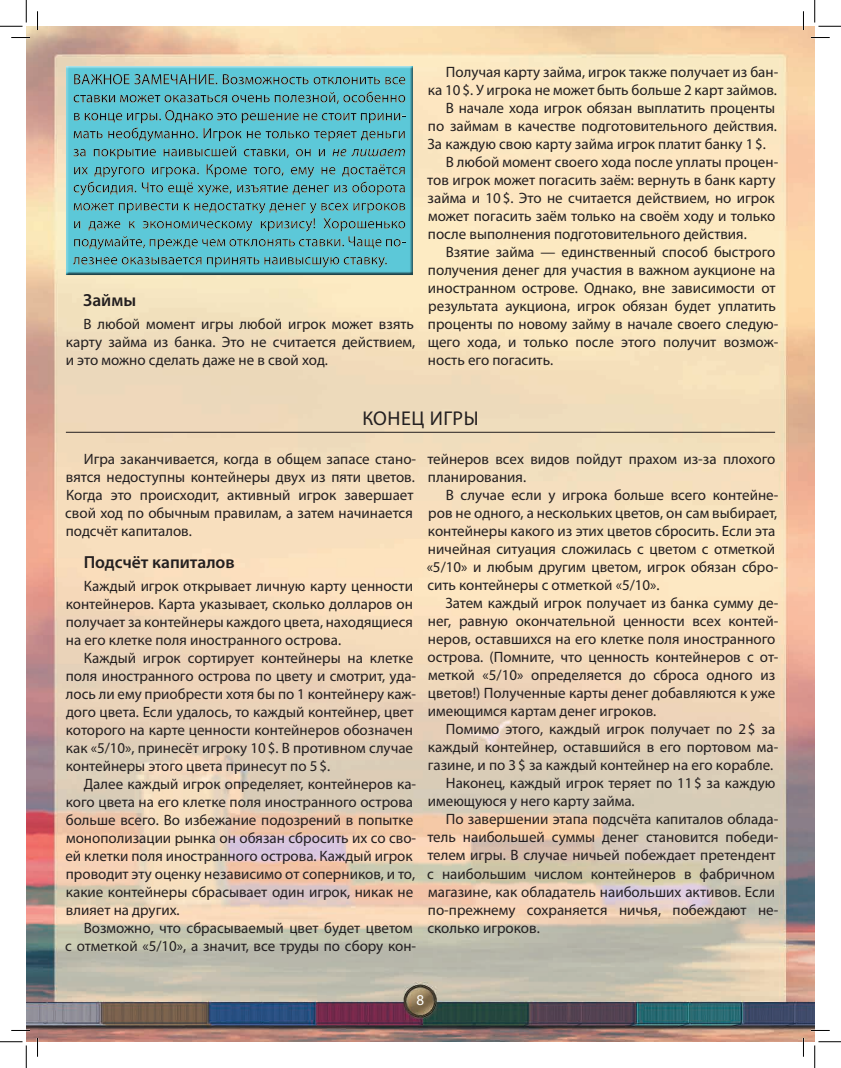
<style>
.page{position:relative;width:841px;height:1068px;background:#fff}
.page>*{position:absolute;margin:0;border:0;box-sizing:border-box;transform-origin:0 0}
.t1{font:20px "Myriad Pro";letter-spacing:.025em;color:#231f20}
.t2{font:600 17.5px "Myriad Pro";color:#231f20}
.t3{font:15px/18px "Myriad Pro";color:#231f20}
.t4{font:15px "Myriad Pro";color:#fff}
</style>
<div class="page">
<img style="left:26px;top:26px;width:788px;height:1015px">
<hr style="left:66px;top:432px;width:709px;height:1px;background:#231f20">
<div style="left:64px;top:64px;width:352px;height:212px;background:#231f20;opacity:.75"></div>
<svg style="left:11px;top:37px;width:19px;height:1px"></svg>
<svg style="left:810px;top:37px;width:19px;height:1px"></svg>
<svg style="left:37px;top:11px;width:1px;height:19px"></svg>
<svg style="left:37px;top:1037px;width:1px;height:19px"></svg>
<svg style="left:802px;top:11px;width:2px;height:19px"></svg>
<svg style="left:802px;top:1037px;width:2px;height:19px"></svg>
<svg style="left:0;top:0;width:27px;height:27px"></svg>
<svg style="left:0;top:1041px;width:27px;height:26px"></svg>
<svg style="left:814px;top:0;width:26px;height:27px"></svg>
<svg style="left:814px;top:1041px;width:26px;height:26px"></svg>
<p class="t2" style="left:83px;top:289px;width:54px">Займы</p>
<p class="t3" style="left:66px;top:314px;width:351px;text-align:justify;text-indent:18px">В любой момент игры любой игрок может взять карту займа из банка. Это не считается действием, и это можно сделать даже не в свой ход.</p>
<p class="t3" style="left:446px;top:63px;width:334px">Получая карту займа, игрок также получает из бан-</p>
<p class="t3" style="left:428px;top:81px;width:350px">ка 10$. У игрока не может быть больше 2 карт займов.</p>
<p class="t3" style="left:445px;top:99px;width:331px">В начале хода игрок обязан выплатить проценты</p>
<p class="t3" style="left:428px;top:117px;width:350px">по займам в качестве подготовительного действия.</p>
<p class="t3" style="left:427px;top:135px;width:340px">За каждую свою карту займа игрок платит банку 1$.</p>
<p class="t3" style="left:445px;top:153px;width:334px">В любой момент своего хода после уплаты процен-</p>
<p class="t3" style="left:427px;top:171px;width:349px">тов игрок может погасить заём: вернуть в банк карту</p>
<p class="t3" style="left:427px;top:189px;width:348px">займа и 10$. Это не считается действием, но игрок</p>
<p class="t3" style="left:428px;top:207px;width:349px">может погасить заём только на своём ходу и только</p>
<p class="t3" style="left:428px;top:225px;width:320px">после выполнения подготовительного действия.</p>
<p class="t3" style="left:445px;top:243px;width:331px">Взятие займа — единственный способ быстрого</p>
<p class="t3" style="left:428px;top:261px;width:349px">получения денег для участия в важном аукционе на</p>
<p class="t3" style="left:428px;top:279px;width:349px">иностранном острове. Однако, вне зависимости от</p>
<p class="t3" style="left:428px;top:297px;width:349px">результата аукциона, игрок обязан будет уплатить</p>
<p class="t3" style="left:428px;top:315px;width:351px">проценты по новому займу в начале своего следую-</p>
<p class="t3" style="left:428px;top:333px;width:352px">щего хода, и только после этого получит возмож-</p>
<p class="t3" style="left:428px;top:351px;width:127px">ность его погасить.</p>
<h1 class="t1" style="left:362px;top:405px;width:118px">КОНЕЦ ИГРЫ</h1>
<p class="t3" style="left:65px;top:450px;width:352px;text-indent:19px">Игра заканчивается, когда в общем запасе стано&shy;вятся недоступны контейнеры двух из пяти цветов.<br>Когда это происходит, активный игрок завершает свой ход по обычным правилам, а затем начинается подсчёт капиталов.</p>
<p class="t2" style="left:84px;top:550px;width:152px">Подсчёт капиталов</p>
<p class="t3" style="left:66px;top:576px;width:348px;text-align:justify;text-indent:18px">Каждый игрок открывает личную карту ценности контейнеров. Карта указывает, сколько долларов он получает за контейнеры каждого цвета, находящиеся на его клетке поля иностранного острова.</p>
<p class="t3" style="left:66px;top:648px;width:352px;text-indent:18px">Каждый игрок сортирует контейнеры на клетке поля иностранного острова по цвету и смотрит, уда&shy;лось ли ему приобрести хотя бы по 1 контейнеру каж&shy;дого цвета. Если удалось, то каждый контейнер, цвет которого на карте ценности контейнеров обозначен как «5/10», принесёт игроку 10$. В противном случае контейнеры этого цвета принесут по 5$.</p>
<p class="t3" style="left:65px;top:774px;width:352px;text-indent:18px">Далее каждый игрок определяет, контейнеров ка&shy;кого цвета на его клетке поля иностранного острова больше всего. Во избежание подозрений в попытке монополизации рынка он обязан сбросить их со сво&shy;ей клетки поля иностранного острова. Каждый игрок проводит эту оценку независимо от соперников, и то, какие контейнеры сбрасывает один игрок, никак не влияет на других.</p>
<p class="t3" style="left:65px;top:918px;width:352px;text-align:right">Возможно, что сбрасываемый цвет будет цветом<br>с отметкой «5/10», а значит, все труды по сбору кон-</p>
<p class="t3" style="left:427px;top:450px;width:349px">тейнеров всех видов пойдут прахом из-за плохого планирования.</p>
<p class="t3" style="left:426px;top:486px;width:353px;text-indent:19px">В случае если у игрока больше всего контейне&shy;ров не одного, а нескольких цветов, он сам выбирает, контейнеры какого из этих цветов сбросить. Если эта ничейная ситуация сложилась с цветом с отметкой «5/10» и любым другим цветом, игрок обязан сбро&shy;сить контейнеры с отметкой «5/10».</p>
<p class="t3" style="left:427px;top:594px;width:352px;text-indent:18px">Затем каждый игрок получает из банка сумму де&shy;нег, равную окончательной ценности всех контей&shy;неров, оставшихся на его клетке поля иностранного острова. (Помните, что ценность контейнеров с от&shy;меткой «5/10» определяется до сброса одного из цветов!) Полученные карты денег добавляются к уже имеющимся картам денег игроков.</p>
<p class="t3" style="left:446px;top:720px;width:331px">Помимо этого, каждый игрок получает по 2$ за</p>
<p class="t3" style="left:428px;top:738px;width:352px">каждый контейнер, оставшийся в его портовом ма-</p>
<p class="t3" style="left:428px;top:756px;width:347px">газине, и по 3$ за каждый контейнер на его корабле.</p>
<p class="t3" style="left:446px;top:774px;width:331px">Наконец, каждый игрок теряет по 11$ за каждую</p>
<p class="t3" style="left:428px;top:792px;width:208px">имеющуюся у него карту займа.</p>
<p class="t3" style="left:446px;top:810px;width:334px">По завершении этапа подсчёта капиталов облада-</p>
<p class="t3" style="left:427px;top:828px;width:352px">тель наибольшей суммы денег становится победи-</p>
<p class="t3" style="left:427px;top:846px;width:350px">телем игры. В случае ничьей побеждает претендент</p>
<p class="t3" style="left:427px;top:864px;width:349px">с наибольшим числом контейнеров в фабричном</p>
<p class="t3" style="left:428px;top:882px;width:348px">магазине, как обладатель наибольших активов. Если</p>
<p class="t3" style="left:428px;top:900px;width:352px">по-прежнему сохраняется ничья, побеждают не-</p>
<p class="t3" style="left:427px;top:918px;width:114px">сколько игроков.</p>
<p class="t4" style="left:416px;top:990px;width:9px">8</p>
</div>
